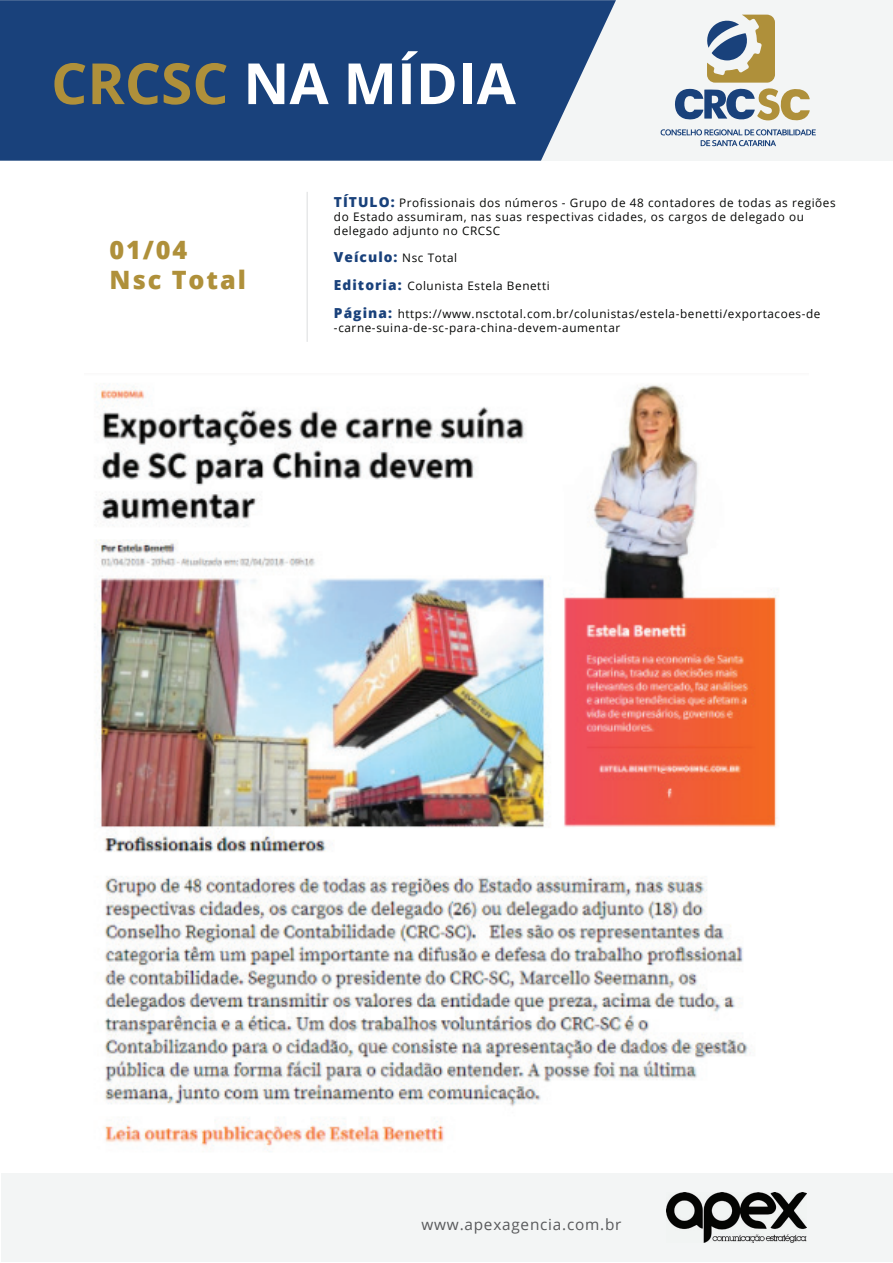
<style>
.page{position:relative;width:893px;height:1263px;background:#fff}
.page>*{position:absolute;margin:0;border:0;box-sizing:border-box;transform-origin:0 0}
.t1{font:700 56.85px "Open Sans";color:#fff}
.t2{font:800 25.35px/30.3px "Open Sans";letter-spacing:.075em;color:#af903a}
.t3{font:15.3px "Open Sans";letter-spacing:.05em;color:#58595b}
.t4{font:800 13.8px "Open Sans";letter-spacing:.075em;color:#19417b}
.t5{font:11.7px/14.1px "Open Sans";letter-spacing:.05em;color:#040503}
.s1{color:#af903a}
.s2{font-weight:800;font-size:13.8px;color:#19417b}
.s3{font-weight:400;font-size:11.7px;color:#040503}
</style>
<div class="page">
<hr style="left:306px;top:192px;width:2px;height:150px;background:#e7e8e9">
<div style="left:0;top:0;width:893px;height:161px;background:#f3f5f5"></div>
<div style="left:0;top:0;width:616px;height:161px;background:#19417b"></div>
<svg style="left:675px;top:15px;width:135px;height:106px"></svg>
<svg style="left:660px;top:129px;width:156px;height:17px"></svg>
<div style="left:1px;top:1173px;width:892px;height:89px;background:#f3f5f5"></div>
<img style="left:666px;top:1193px;width:141px;height:49px">
<img style="left:96px;top:385px;width:682px;height:767px">
<h1 class="t1" style="left:51px;top:43px;width:466px"><span class="s1">CRCSC</span> NA MÍDIA</h1>
<h2 class="t2" style="left:109px;top:233px;width:138px">01/04<br>Nsc Total</h2>
<p class="t5" style="left:334px;top:196px;width:503px"><span class="s2">TÍTULO:</span> Profissionais dos números - Grupo de 48 contadores de todas as regiões do Estado assumiram, nas suas respectivas cidades, os cargos de delegado ou delegado adjunto no CRCSC</p>
<p class="t4" style="left:334px;top:247px;width:125px">Veículo: <span class="s3">Nsc Total</span></p>
<p class="t5" style="left:334px;top:278px;width:217px"><span class="s2">Editoria:</span> Colunista Estela Benetti</p>
<p class="t5" style="left:334px;top:307px;width:488px"><span class="s2">Página:</span> https://www.nsctotal.com.br/colunistas/estela-benetti/exportacoes-de -carne-suina-de-sc-para-china-devem-aumentar</p>
<h3 class="t3" style="left:422px;top:1213px;width:201px">www.apexagencia.com.br</h3>
</div>
